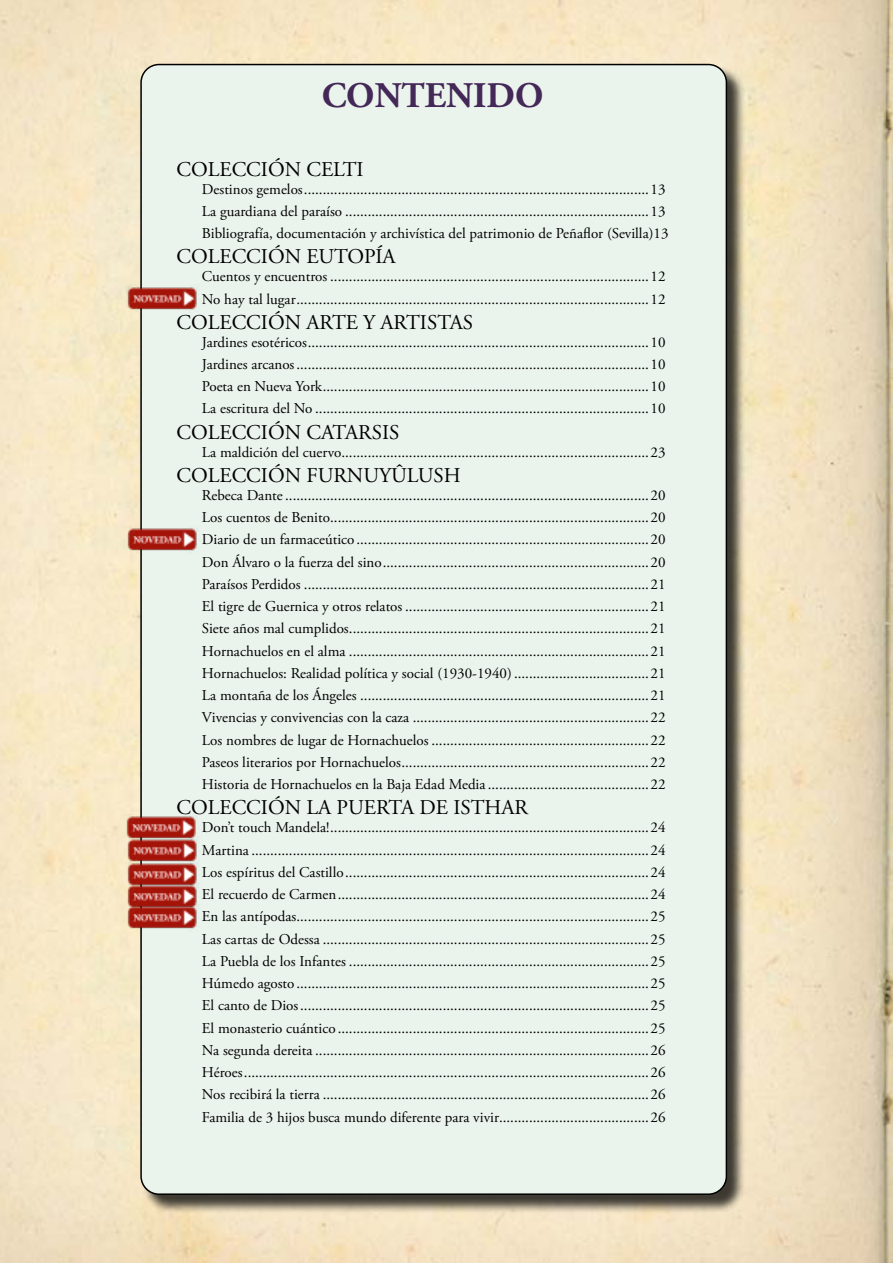
<style>
.page{position:relative;width:893px;height:1263px;background:#fff}
.page>*{position:absolute;margin:0;border:0;box-sizing:border-box;transform-origin:0 0}
.t1{font:700 36px "Adobe Garamond Pro";color:#442858}
.t2{font:21px "Adobe Garamond Pro";color:#000}
.t3{font:15px/22.2px "Adobe Garamond Pro";color:#000;text-align:justify}
</style>
<div class="page">
<img style="left:0;top:0;width:893px;height:1263px">
<div style="left:143px;top:66px;width:603px;height:1148px;background:#000;opacity:.75"></div>
<div style="left:141px;top:65px;width:585px;height:1129px;background:#ebf4ec;border-radius:18px"></div>
<img style="left:117px;top:285px;width:80px;height:28px">
<img style="left:116px;top:526px;width:81px;height:28px">
<img style="left:116px;top:814px;width:80px;height:23px">
<img style="left:116px;top:837px;width:81px;height:23px">
<img style="left:116px;top:860px;width:82px;height:29px">
<img style="left:117px;top:883px;width:81px;height:21px">
<img style="left:116px;top:904px;width:81px;height:28px">
<h1 class="t1" style="left:322px;top:75px;width:223px">CONTENIDO</h1>
<h2 class="t2" style="left:176px;top:156px;width:189px">COLECCIÓN CELTI</h2>
<p class="t3" style="left:202px;top:178px;width:468px;text-align:left">Destinos gemelos............................................................................................13<br>La guardiana del paraíso .................................................................................13<br>Bibliografía, documentación y archivística del patrimonio de Peñaflor (Sevilla)13</p>
<h2 class="t2" style="left:176px;top:244px;width:221px">COLECCIÓN EUTOPÍA</h2>
<p class="t3" style="left:202px;top:266px;width:465px">Cuentos y encuentros .....................................................................................12<br>No hay tal lugar..............................................................................................12</p>
<h2 class="t2" style="left:176px;top:309px;width:298px">COLECCIÓN ARTE Y ARTISTAS</h2>
<p class="t3" style="left:202px;top:331px;width:465px">Jardines esotéricos...........................................................................................10<br>Jardines arcanos..............................................................................................10<br>Poeta en Nueva York.......................................................................................10<br>La escritura del No .........................................................................................10</p>
<h2 class="t2" style="left:176px;top:419px;width:224px">COLECCIÓN CATARSIS</h2>
<p class="t3" style="left:202px;top:441px;width:465px">La maldición del cuervo..................................................................................23</p>
<h2 class="t2" style="left:176px;top:463px;width:286px">COLECCIÓN FURNUYÛLUSH</h2>
<p class="t3" style="left:202px;top:485px;width:465px">Rebeca Dante .................................................................................................20<br>Los cuentos de Benito.....................................................................................20<br>Diario de un farmaceútico ..............................................................................20<br>Don Álvaro o la fuerza del sino.......................................................................20<br>Paraísos Perdidos ............................................................................................21<br>El tigre de Guernica y otros relatos .................................................................21<br>Siete años mal cumplidos................................................................................21<br>Hornachuelos en el alma ................................................................................21<br>Hornachuelos: Realidad política y social (1930-1940)....................................21<br>La montaña de los Ángeles .............................................................................21<br>Vivencias y convivencias con la caza ...............................................................22<br>Los nombres de lugar de Hornachuelos ..........................................................22<br>Paseos literarios por Hornachuelos..................................................................22<br>Historia de Hornachuelos en la Baja Edad Media ...........................................22</p>
<h2 class="t2" style="left:176px;top:795px;width:353px">COLECCIÓN LA PUERTA DE ISTHAR</h2>
<p class="t3" style="left:202px;top:817px;width:465px">Don’t touch Mandela!.....................................................................................24<br>Martina ..........................................................................................................24<br>Los espíritus del Castillo.................................................................................24<br>El recuerdo de Carmen...................................................................................24<br>En las antípodas..............................................................................................25<br>Las cartas de Odessa .......................................................................................25<br>La Puebla de los Infantes ................................................................................25<br>Húmedo agosto ..............................................................................................25<br>El canto de Dios.............................................................................................25<br>El monasterio cuántico ...................................................................................25<br>Na segunda dereita .........................................................................................26<br>Héroes............................................................................................................26<br>Nos recibirá la tierra .......................................................................................26<br>Familia de 3 hijos busca mundo diferente para vivir........................................26</p>
</div>
